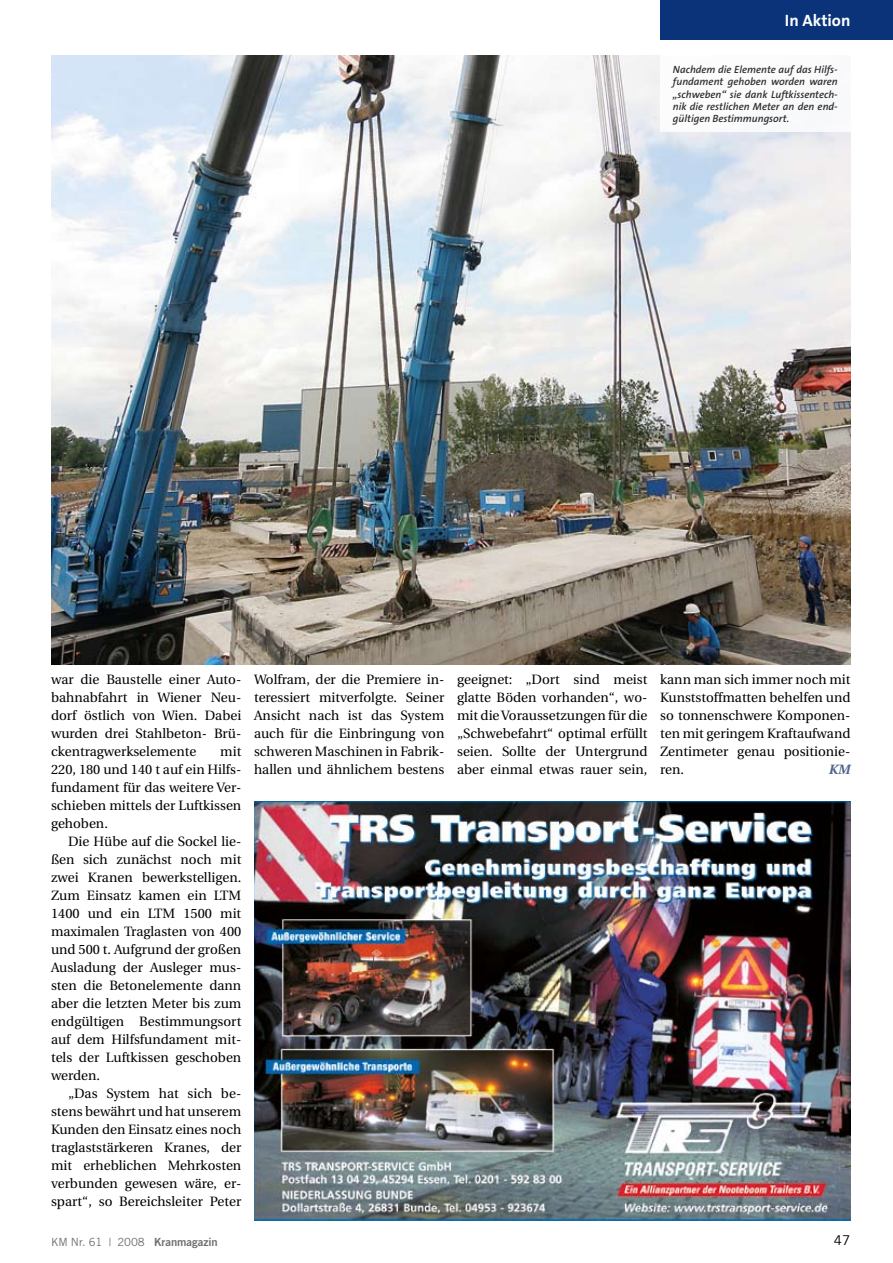
<style>
.page{position:relative;width:893px;height:1263px;background:#fff}
.page>*{position:absolute;margin:0;border:0;box-sizing:border-box;transform-origin:0 0}
.t1{font:700 16.5px "The Sans B7";color:#fff}
.t2{font:13.5px/18px "Utopia";color:#000;text-align:justify}
.t3{font:italic 700 13.5px "Utopia";color:#50658d}
.t4{font:13.5px "Trade Gothic";color:#000}
.t5{font:11.25px "Trade Gothic";color:#6f6f6e}
.t6{font:italic 600 10.5px/12.3px "The Sans B6";color:#000;text-align:justify}
.s1{font-family:"Trade Gothic Bold Two"}
</style>
<div class="page">
<img style="left:51px;top:55px;width:799px;height:609px">
<div style="left:660px;top:55px;width:190px;height:77px;background:#fff"></div>
<img style="left:254px;top:801px;width:596px;height:419px">
<div style="left:660px;top:0;width:233px;height:39px;background:#0a3379"></div>
<p class="t1" style="left:785px;top:11px;width:67px">In Aktion</p>
<p class="t6" style="left:673px;top:64px;width:166px">Nachdem die Elemente auf das Hilfs&shy;fundament gehoben worden waren „schweben“ sie dank Luftkissentech&shy;nik die restlichen Meter an den end&shy;gültigen Bestimmungsort.</p>
<p class="t2" style="left:51px;top:671px;width:192px">war die Baustelle einer Auto&shy;bahnabfahrt in Wiener Neu&shy;dorf östlich von Wien. Dabei wurden drei Stahlbeton- Brü&shy;ckentragwerkselemente</p>
<p class="t2" style="left:51px;top:743px;width:192px;text-indent:169px">mit 220, 180 und 140 t auf ein Hilfs&shy;fundament für das weitere Ver&shy;schieben mittels der Luftkissen gehoben.</p>
<p class="t2" style="left:51px;top:833px;width:192px;text-indent:17px">Die Hübe auf die Sockel lie&shy;ßen sich zunächst noch mit zwei Kranen bewerkstelligen.<br>Zum Einsatz kamen ein LTM 1400 und ein LTM 1500 mit maximalen Traglasten von 400 und 500 t. Aufgrund der großen Ausladung der Ausleger mus&shy;sten die Betonelemente dann aber die letzten Meter bis zum endgültigen Bestimmungsort auf dem Hilfsfundament mit&shy;tels der Luftkissen geschoben werden.</p>
<p class="t2" style="left:51px;top:1085px;width:192px;text-indent:17px">„Das System hat sich be&shy;stens bewährt und hat unserem Kunden den Einsatz eines noch traglaststärkeren Kranes, der mit erheblichen Mehrkosten verbunden gewesen wäre, er&shy;spart“, so Bereichsleiter Peter</p>
<p class="t2" style="left:254px;top:671px;width:192px">Wolfram, der die Premiere in&shy;teressiert mitverfolgte. Seiner Ansicht nach ist das System auch für die Einbringung von schweren Maschinen in Fabrik&shy;hallen und ähnlichem bestens</p>
<p class="t2" style="left:457px;top:671px;width:192px">geeignet: „Dort sind meist glatte Böden vorhanden“, wo&shy;mit die Voraussetzungen für die „Schwebefahrt“ optimal erfüllt seien. Sollte der Untergrund aber einmal etwas rauer sein,</p>
<p class="t2" style="left:660px;top:671px;width:192px">kann man sich immer noch mit Kunststoffmatten behelfen und so tonnenschwere Komponen&shy;ten mit geringem Kraftaufwand Zentimeter genau positionie&shy;ren.</p>
<p class="t3" style="left:829px;top:762px;width:23px">KM</p>
<p class="t5" style="left:51px;top:1235px;width:168px">KM Nr. 61 | 2008 <span class="s1">Kranmagazin</span></p>
<p class="t4" style="left:834px;top:1232px;width:18px">47</p>
</div>
